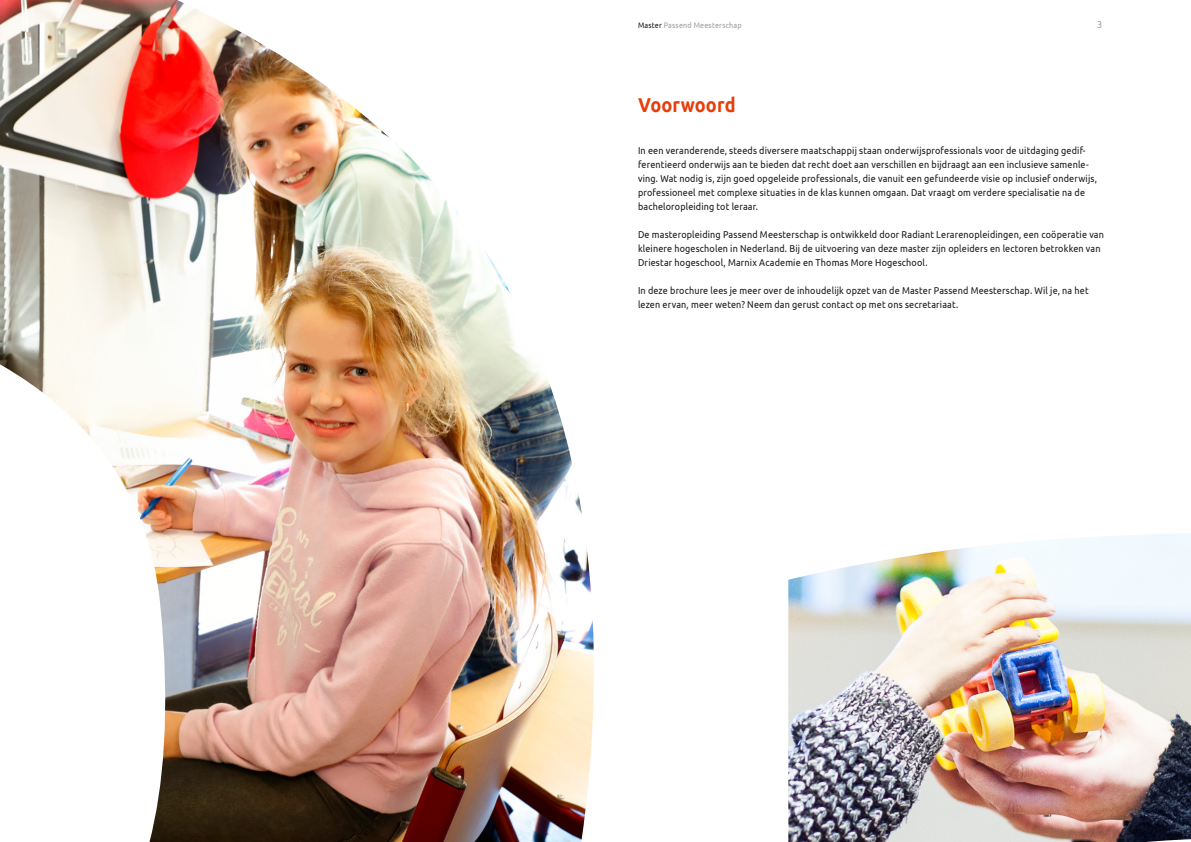
<style>
.page{position:relative;width:1191px;height:842px;background:#fff}
.page>*{position:absolute;margin:0;border:0;box-sizing:border-box;transform-origin:0 0}
.kop_1_20-28{font:700 20px "Ubuntu";letter-spacing:.005em;color:#e73f0c;scale:.9 1}
.tekst_regular_10-14{font:10px/14px "Ubuntu";letter-spacing:.015em;color:#1a1a18;scale:.9 1}
.tekst_inspring_3{font:10px "Ubuntu";color:#9c9d9d;scale:.9 1}
.tekst_inspring_3-2{font:8px "Ubuntu";letter-spacing:.025em;color:#9c9d9d;scale:.9 1}
.s1{color:#1a1a18}
</style>
<div class="page">
<img style="left:0;top:0;width:594px;height:842px">
<img style="left:788px;top:533px;width:403px;height:309px">
<p class="tekst_inspring_3-2" style="left:638px;top:20px;width:117px"><span class="s1">Master</span> Passend Meesterschap</p>
<p class="tekst_inspring_3" style="left:1097px;top:18px;width:7px">3</p>
<p class="kop_1_20-28" style="left:638px;top:93px;width:110px">Voorwoord</p>
<p class="tekst_regular_10-14" style="left:638px;top:143px;width:511px">In een veranderende, steeds diversere maatschappij staan onderwijsprofessionals voor de uitdaging gedif&shy;ferentieerd onderwijs aan te bieden dat recht doet aan verschillen en bijdraagt aan een inclusieve samenle&shy;ving. Wat nodig is, zijn goed opgeleide professionals, die vanuit een gefundeerde visie op inclusief onderwijs, professioneel met complexe situaties in de klas kunnen omgaan. Dat vraagt om verdere specialisatie na de bacheloropleiding tot leraar.</p>
<p class="tekst_regular_10-14" style="left:638px;top:227px;width:519px">De masteropleiding Passend Meesterschap is ontwikkeld door Radiant Lerarenopleidingen, een coöperatie van kleinere hogescholen in Nederland. Bij de uitvoering van deze master zijn opleiders en lectoren betrokken van<br>Driestar hogeschool, Marnix Academie en Thomas More Hogeschool.</p>
<p class="tekst_regular_10-14" style="left:638px;top:283px;width:502px">In deze brochure lees je meer over de inhoudelijk opzet van de Master Passend Meesterschap. Wil je, na het lezen ervan, meer weten? Neem dan gerust contact op met ons secretariaat.</p>
</div>
